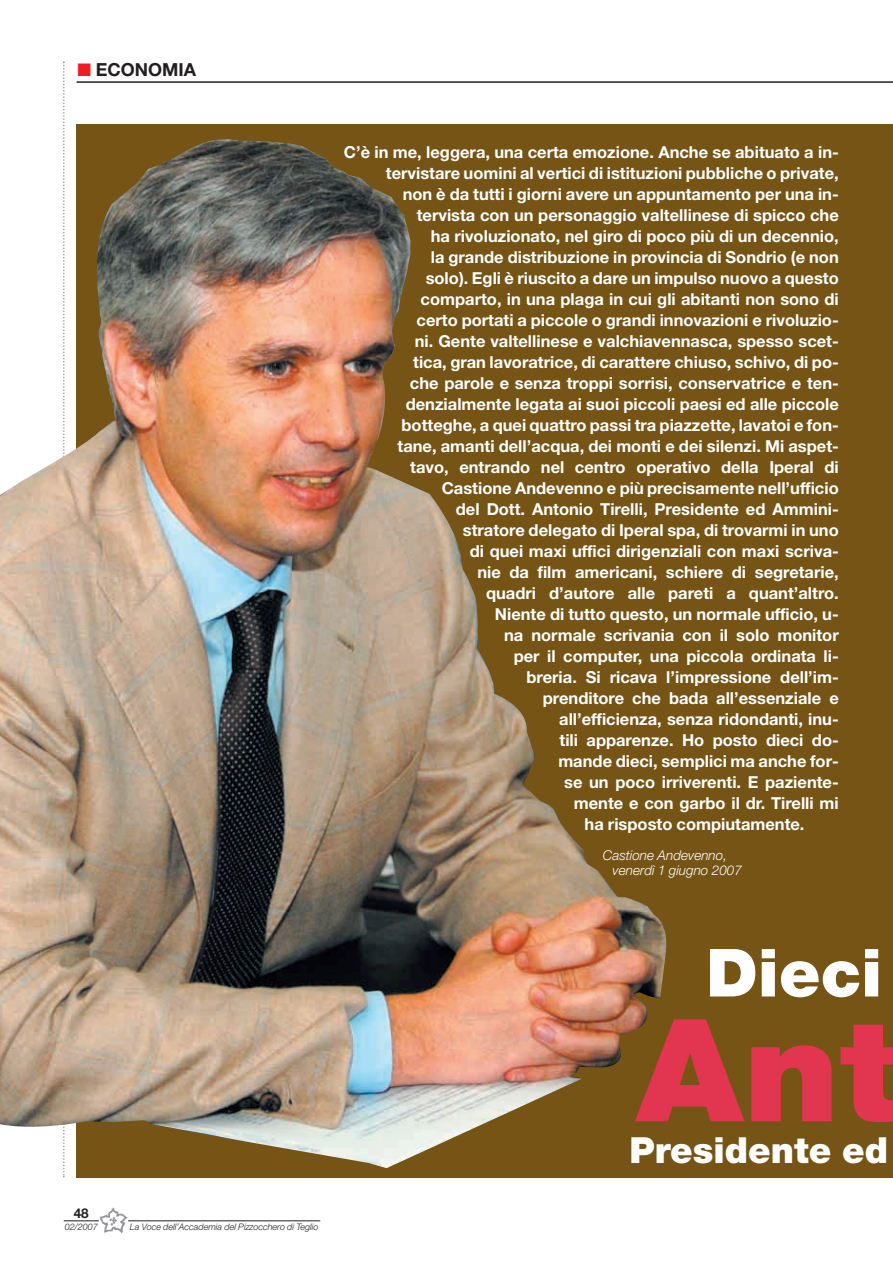
<style>
.page{position:relative;width:893px;height:1262px;background:#fff}
.page>*{position:absolute;margin:0;border:0;box-sizing:border-box;transform-origin:0 0}
.t1{font:900 142.65px "Helvetica Neue";color:#e2354f;scale:1.04 1}
.t2{font:900 66.3px "Helvetica Neue";color:#fff}
.t3{font:900 36px "Helvetica Neue";color:#fff}
.t4{font:700 18px "Helvetica Neue";color:#231f20}
.t5{font:700 16.5px "Helvetica Neue";color:#fff}
.t6{font:italic 300 13.5px/15px "Helvetica Neue";color:#fff}
.t7{font:700 13.5px "Helvetica Neue";color:#231f20}
.t8{font:italic 300 9px "Helvetica Neue";color:#231f20}
.s1{color:#ee1d23}
</style>
<div class="page">
<div style="left:77px;top:124px;width:815px;height:1053px;background:#755415"></div>
<svg style="left:63px;top:62px;width:2px;height:1115px"></svg>
<hr style="left:77px;top:81px;width:815px;height:2px;background:#231f20">
<hr style="left:64px;top:1220px;width:35px;height:1px;background:#231f20">
<hr style="left:128px;top:1220px;width:192px;height:1px;background:#231f20">
<img style="left:100px;top:1207px;width:27px;height:26px">
<img style="left:0;top:139px;width:667px;height:1029px">
<p class="t4" style="left:78px;top:63px;width:120px"><span class="s1">■</span> ECONOMIA</p>
<p class="t5" style="left:344px;top:146px;width:496px">C’è in me, leggera, una certa emozione. Anche se abituato a in-</p>
<p class="t5" style="left:386px;top:167px;width:454px">tervistare uomini al vertici di istituzioni pubbliche o private,</p>
<p class="t5" style="left:402px;top:188px;width:437px">non è da tutti i giorni avere un appuntamento per una in-</p>
<p class="t5" style="left:416px;top:209px;width:423px">tervista con un personaggio valtellinese di spicco che</p>
<p class="t5" style="left:431px;top:230px;width:409px">ha rivoluzionato, nel giro di poco più di un decennio,</p>
<p class="t5" style="left:431px;top:251px;width:409px">la grande distribuzione in provincia di Sondrio (e non</p>
<p class="t5" style="left:425px;top:272px;width:414px">solo). Egli è riuscito a dare un impulso nuovo a questo</p>
<p class="t5" style="left:420px;top:293px;width:419px">comparto, in una plaga in cui gli abitanti non sono di</p>
<p class="t5" style="left:416px;top:314px;width:424px">certo portati a piccole o grandi innovazioni e rivoluzio-</p>
<p class="t5" style="left:415px;top:335px;width:425px">ni. Gente valtellinese e valchiavennasca, spesso scet-</p>
<p class="t5" style="left:413px;top:356px;width:427px">tica, gran lavoratrice, di carattere chiuso, schivo, di po-</p>
<p class="t5" style="left:410px;top:377px;width:430px">che parole e senza troppi sorrisi, conservatrice e ten-</p>
<p class="t5" style="left:406px;top:398px;width:434px">denzialmente legata ai suoi piccoli paesi ed alle piccole</p>
<p class="t5" style="left:401px;top:419px;width:439px">botteghe, a quei quattro passi tra piazzette, lavatoi e fon-</p>
<p class="t5" style="left:397px;top:440px;width:443px">tane, amanti dell’acqua, dei monti e dei silenzi. Mi aspet-</p>
<p class="t5" style="left:410px;top:461px;width:430px">tavo, entrando nel centro operativo della Iperal di</p>
<p class="t5" style="left:442px;top:482px;width:398px">Castione Andevenno e più precisamente nell’ufficio</p>
<p class="t5" style="left:456px;top:503px;width:384px">del Dott. Antonio Tirelli, Presidente ed Ammini-</p>
<p class="t5" style="left:463px;top:524px;width:377px">stratore delegato di Iperal spa, di trovarmi in uno</p>
<p class="t5" style="left:470px;top:545px;width:370px">di quei maxi uffici dirigenziali con maxi scriva-</p>
<p class="t5" style="left:477px;top:566px;width:363px">nie da film americani, schiere di segretarie,</p>
<p class="t5" style="left:486px;top:587px;width:354px">quadri d’autore alle pareti a quant’altro.</p>
<p class="t5" style="left:495px;top:608px;width:345px">Niente di tutto questo, un normale ufficio, u-</p>
<p class="t5" style="left:504px;top:629px;width:336px">na normale scrivania con il solo monitor</p>
<p class="t5" style="left:513px;top:650px;width:326px">per il computer, una piccola ordinata li-</p>
<p class="t5" style="left:526px;top:671px;width:314px">breria. Si ricava l’impressione dell’im-</p>
<p class="t5" style="left:543px;top:692px;width:297px">prenditore che bada all’essenziale e</p>
<p class="t5" style="left:559px;top:713px;width:281px">all’efficienza, senza ridondanti, inu-</p>
<p class="t5" style="left:559px;top:734px;width:281px">tili apparenze. Ho posto dieci do-</p>
<p class="t5" style="left:558px;top:755px;width:282px">mande dieci, semplici ma anche for-</p>
<p class="t5" style="left:564px;top:776px;width:276px">se un poco irriverenti. E paziente-</p>
<p class="t5" style="left:573px;top:797px;width:266px">mente e con garbo il dr. Tirelli mi</p>
<p class="t5" style="left:584px;top:818px;width:221px">ha risposto compiutamente.</p>
<p class="t6" style="left:612px;top:849px;width:131px;text-indent:-10px">Castione Andevenno, venerdì 1 giugno 2007</p>
<p class="t7" style="left:74px;top:1208px;width:17px">48</p>
<p class="t8" style="left:65px;top:1223px;width:35px">02/2007</p>
<p class="t8" style="left:130px;top:1223px;width:190px">La Voce dell’Accademia del Pizzocchero di Teglio</p>
<h2 class="t2" style="left:706px;top:949px;width:177px">Dieci</h2>
<h1 class="t1" style="left:636px;top:1019px;width:255px">Ant</h1>
<h3 class="t3" style="left:629px;top:1137px;width:260px">Presidente ed</h3>
</div>
